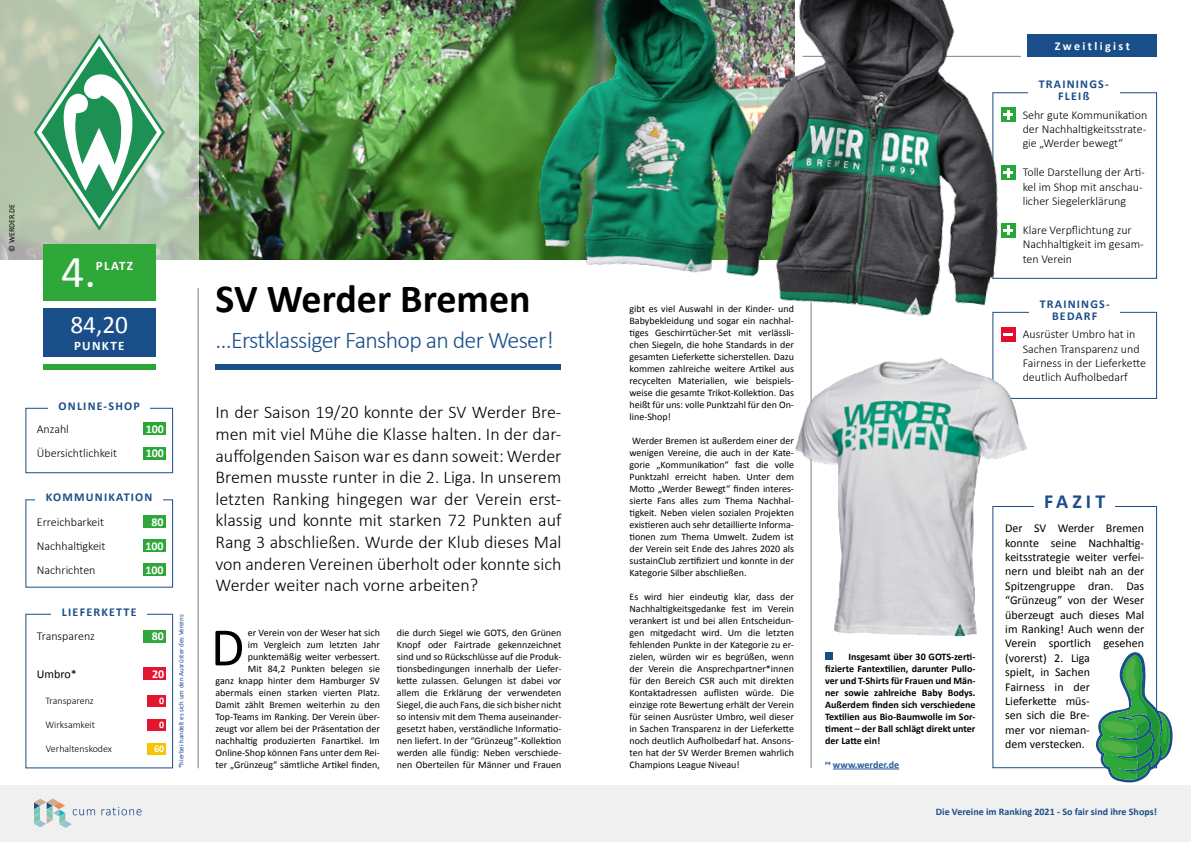
<style>
.page{position:relative;width:1191px;height:842px;background:#fff}
.page>*{position:absolute;margin:0;border:0;box-sizing:border-box;transform-origin:0 0}
.t1{font:54.7px "Calibri";color:#000}
.t2{font:46px "Calibri";color:#fff}
.t3{font:700 40px "Calibri";color:#000}
.t4{font:25.3px "Calibri";color:#fff}
.t5{font:300 24px "Calibri";letter-spacing:-.03em;color:#1a4e89}
.t6{font:700 20px "Calibri";letter-spacing:.2em;color:#1a4e89}
.t7{font:300 18px/21.6px "Calibri";color:#000;text-align:justify}
.t8{font:700 13px "Calibri";letter-spacing:.1em;color:#fff}
.t9{font:300 12px/14.4px "Calibri";color:#000}
.t10{font:12px/14.4px "Calibri";color:#000}
.t11{font:700 12px/12px "Calibri";letter-spacing:.1em;color:#1a4e89;text-align:center}
.t12{font:700 12px/24px "Calibri";color:#fff}
.t13{font:700 12px "Calibri";letter-spacing:.2em;color:#fff}
.t14{font:10px/12px "Calibri";color:#000;text-align:justify}
.t15{font:700 10px/12px "Calibri";color:#000;text-align:justify}
.t16{font:700 10px "Calibri";color:#1a4e89}
.t17{font:300 10px "Calibri";color:#000}
.t18{font:700 10px "Calibri";color:#275b9b}
.t19{font:700 10px "Calibri";color:#fff}
.t20{font:8px "Calibri";color:#020203}
.t21{font:7px "Calibri";color:#1a4e89}
.s1{font-weight:400;color:#194e8a}
</style>
<div class="page">
<div style="left:0;top:785px;width:595px;height:57px;background:#f0f0f0"></div>
<svg style="left:34px;top:798px;width:61px;height:30px"></svg>
<svg style="left:101px;top:807px;width:41px;height:8px"></svg>
<div style="left:595px;top:785px;width:596px;height:57px;background:#f0f0f0"></div>
<img style="left:198px;top:0;width:286px;height:260px">
<div style="left:215px;top:365px;width:346px;height:5px;background:#1a4e88"></div>
<hr style="left:198px;top:288px;width:1px;height:480px;background:#7e7f71">
<svg style="left:0;top:0;width:198px;height:260px;background:#bacab2"></svg>
<svg style="left:34px;top:34px;width:131px;height:197px"></svg>
<div style="left:43px;top:244px;width:112px;height:57px;background:#2fa739"></div>
<div style="left:43px;top:309px;width:112px;height:48px;background:#1a4e88"></div>
<div style="left:43px;top:365px;width:112px;height:5px;background:#2aa737"></div>
<div style="left:26px;top:408px;width:147px;height:65px;border:1px solid #1a4e89"></div>
<div style="left:48px;top:392px;width:102px;height:27px;background:#fff"></div>
<div style="left:143px;top:422px;width:23px;height:13px;background:#2aa737"></div>
<div style="left:143px;top:447px;width:23px;height:12px;background:#2aa737"></div>
<div style="left:143px;top:515px;width:23px;height:13px;background:#2da739"></div>
<div style="left:143px;top:563px;width:23px;height:13px;background:#2da739"></div>
<div style="left:143px;top:539px;width:23px;height:13px;background:#2da739"></div>
<div style="left:143px;top:630px;width:23px;height:13px;background:#2fa73a"></div>
<div style="left:26px;top:614px;width:147px;height:154px;border:1px solid #1a4e89"></div>
<div style="left:52px;top:598px;width:95px;height:26px;background:#fff"></div>
<div style="left:143px;top:667px;width:23px;height:13px;background:#e3152f"></div>
<div style="left:147px;top:695px;width:19px;height:12px;background:#e3152f"></div>
<div style="left:147px;top:719px;width:19px;height:12px;background:#e3152f"></div>
<div style="left:147px;top:743px;width:19px;height:12px;background:#f5c500"></div>
<div style="left:992px;top:312px;width:165px;height:87px;border:1px solid #1a4e89"></div>
<div style="left:1029px;top:296px;width:90px;height:27px;background:#fff"></div>
<hr style="left:833px;top:768px;width:66px;height:1px;background:#275b9b">
<div style="left:825px;top:653px;width:8px;height:7px;background:#1a4e88"></div>
<svg style="left:1096px;top:652px;width:76px;height:130px"></svg>
<hr style="left:810px;top:302px;width:1px;height:466px;background:#7e7f71">
<div style="left:1027px;top:34px;width:130px;height:23px;background:#1a4e88"></div>
<img style="left:795px;top:348px;width:269px;height:302px">
<img style="left:484px;top:0;width:170px;height:266px">
<img style="left:654px;top:0;width:432px;height:348px">
<p class="t20" style="left:7px;top:252px;width:49px;rotate:-90deg">© WERDER.DE</p>
<h2 class="t2" style="left:61px;top:243px;width:36px">4.</h2>
<h3 class="t8" style="left:96px;top:258px;width:39px">PLATZ</h3>
<h3 class="t4" style="left:70px;top:308px;width:59px">84,20</h3>
<h3 class="t8" style="left:74px;top:338px;width:52px">PUNKTE</h3>
<p class="t11" style="left:59px;top:399px;width:83px">ONLINE-SHOP</p>
<p class="t9" style="left:37px;top:416px;width:82px;line-height:24px">Anzahl<br>Übersichtlichkeit</p>
<p class="t12" style="left:146px;top:416px;width:20px">100<br>100</p>
<p class="t11" style="left:46px;top:491px;width:108px">KOMMUNIKATION</p>
<p class="t9" style="left:37px;top:509px;width:70px;line-height:24px;text-align:justify">Erreichbarkeit Nachhaltigkeit Nachrichten</p>
<p class="t12" style="left:145px;top:509px;width:20px;text-align:center">80<br>100<br>100</p>
<p class="t11" style="left:62px;top:605px;width:76px">LIEFERKETTE</p>
<p class="t9" style="left:37px;top:628px;width:60px">Transparenz</p>
<p class="t12" style="left:152px;top:624px;width:14px">80</p>
<p class="t10" style="left:37px;top:667px;width:41px">Umbro*</p>
<p class="t17" style="left:45px;top:695px;width:50px">Transparenz</p>
<p class="t17" style="left:45px;top:719px;width:51px">Wirksamkeit</p>
<p class="t17" style="left:46px;top:743px;width:68px">Verhaltenskodex</p>
<p class="t12" style="left:152px;top:661px;width:14px">20</p>
<p class="t19" style="left:159px;top:695px;width:7px">0</p>
<p class="t19" style="left:159px;top:719px;width:7px">0</p>
<p class="t19" style="left:154px;top:743px;width:12px">60</p>
<p class="t21" style="left:177px;top:768px;width:155px;rotate:-90deg">*hierbei handelt es sich um den Ausrüster des Vereins</p>
<h3 class="t3" style="left:215px;top:273px;width:317px">SV Werder Bremen</h3>
<h3 class="t5" style="left:215px;top:325px;width:340px">…Erstklassiger Fanshop an der Weser!</h3>
<p class="t7" style="left:215px;top:401px;width:347px">In der Saison 19/20 konnte der SV Werder Bre&shy;men mit viel Mühe die Klasse halten. In der dar&shy;auffolgenden Saison war es dann soweit: Werder Bremen musste runter in die 2. Liga. In unserem letzten Ranking hingegen war der Verein erst&shy;klassig und konnte mit starken 72 Punkten auf Rang 3 abschließen. Wurde der Klub dieses Mal von anderen Vereinen überholt oder konnte sich Werder weiter nach vorne arbeiten?</p>
<p class="t14" style="left:215px;top:627px;width:166px;text-align:right">er Verein von der Weser hat sich<br>im Vergleich zum letzten Jahr punktemäßig weiter verbessert.<br>Mit 84,2 Punkten belegen sie<br>ganz knapp hinter dem Hamburger SV abermals einen starken vierten Platz.<br>Damit zählt Bremen weiterhin zu den Top-Teams im Ranking. Der Verein über&shy;zeugt vor allem bei der Präsentation der nachhaltig produzierten Fanartikel. Im Online-Shop können Fans unter dem Rei&shy;ter „Grünzeug“ sämtliche Artikel finden,</p>
<p class="t14" style="left:397px;top:627px;width:166px">die durch Siegel wie GOTS, den Grünen Knopf oder Fairtrade gekennzeichnet sind und so Rückschlüsse auf die Produk&shy;tionsbedingungen innerhalb der Liefer&shy;kette zulassen. Gelungen ist dabei vor allem die Erklärung der verwendeten Siegel, die auch Fans, die sich bisher nicht so intensiv mit dem Thema auseinander&shy;gesetzt haben, verständliche Informatio&shy;nen liefert. In der “Grünzeug”-Kollektion werden alle fündig: Neben verschiede&shy;nen Oberteilen für Männer und Frauen</p>
<h1 class="t1" style="left:211px;top:613px;width:35px">D</h1>
<p class="t14" style="left:629px;top:303px;width:166px">gibt es viel Auswahl in der Kinder- und Babybekleidung und sogar ein nachhal&shy;tiges Geschirrtücher-Set mit verlässli&shy;chen Siegeln, die hohe Standards in der gesamten Lieferkette sicherstellen. Dazu kommen zahlreiche weitere Artikel aus recycelten Materialien, wie beispiels&shy;weise die gesamte Trikot-Kollektion. Das heißt für uns: volle Punktzahl für den On&shy;line-Shop!</p>
<p class="t14" style="left:629px;top:435px;width:166px">Werder Bremen ist außerdem einer der wenigen Vereine, die auch in der Kate&shy;gorie „Kommunikation“ fast die volle Punktzahl erreicht haben. Unter dem Motto „Werder Bewegt“ finden interes&shy;sierte Fans alles zum Thema Nachhal&shy;tigkeit. Neben vielen sozialen Projekten existieren auch sehr detaillierte Informa&shy;tionen zum Thema Umwelt. Zudem ist der Verein seit Ende des Jahres 2020 als sustainClub zertifiziert und konnte in der Kategorie Silber abschließen.</p>
<p class="t14" style="left:629px;top:591px;width:166px">Es wird hier eindeutig klar, dass der Nachhaltigkeitsgedanke fest im Verein verankert ist und bei allen Entscheidun&shy;gen mitgedacht wird. Um die letzten fehlenden Punkte in der Kategorie zu er&shy;zielen, würden wir es begrüßen, wenn der Verein die Ansprechpartner*innen für den Bereich CSR auch mit direkten Kontaktadressen auflisten würde. Die einzige rote Bewertung erhält der Verein für seinen Ausrüster Umbro, weil dieser in Sachen Transparenz in der Lieferkette noch deutlich Aufholbedarf hat. Ansons&shy;ten hat der SV Werder Bremen wahrlich Champions League Niveau!</p>
<p class="t13" style="left:1055px;top:38px;width:76px">Zweitligist</p>
<p class="t11" style="left:1038px;top:78px;width:71px">TRAININGS-<br>FLEIß</p>
<p class="t9" style="left:1022px;top:107px;width:126px;text-align:justify">Sehr gute Kommunikation der Nachhaltigkeitsstrate&shy;gie „Werder bewegt“</p>
<p class="t9" style="left:1022px;top:164px;width:124px">Tolle Darstellung der Arti&shy;kel im Shop mit anschau&shy;licher Siegelerklärung</p>
<p class="t9" style="left:1022px;top:222px;width:123px">Klare Verpflichtung zur<br>Nachhaltigkeit im gesam&shy;ten Verein</p>
<p class="t11" style="left:1039px;top:297px;width:71px">TRAININGS-<br>BEDARF</p>
<p class="t9" style="left:1022px;top:326px;width:125px">Ausrüster Umbro hat in<br>Sachen Transparenz und<br>Fairness in der Lieferkette deutlich Aufholbedarf</p>
<p class="t15" style="left:825px;top:650px;width:152px;text-indent:23px">Insgesamt über 30 GOTS-zerti&shy;fizierte Fantextilien, darunter Pullo&shy;ver und T-Shirts für Frauen und Män&shy;ner sowie zahlreiche Baby Bodys.<br>Außerdem finden sich verschiedene Textilien aus Bio-Baumwolle im Sor&shy;timent – der Ball schlägt direkt unter der Latte ein!</p>
<p class="t18" style="left:825px;top:758px;width:76px"><sup>P</sup><span class="s1">4</span> www.werder.de</p>
<h3 class="t6" style="left:1044px;top:489px;width:62px">FAZIT</h3>
<p class="t10" style="left:1005px;top:521px;width:140px">Der SV Werder Bremen konnte seine Nachhaltig&shy;keitsstrategie weiter verfei&shy;nern und bleibt nah an der<br>Spitzengruppe dran. Das “Grünzeug” von der Weser überzeugt auch dieses Mal im Ranking! Auch wenn der<br>Verein sportlich gesehen (vorerst) 2. Liga<br>spielt, in Sachen<br>Fairness in der<br>Lieferkette müs-<br>sen sich die Bre-<br>mer vor nieman-<br>dem verstecken.</p>
<p class="t16" style="left:936px;top:806px;width:222px">Die Vereine im Ranking 2021 - So fair sind ihre Shops!</p>
</div>
